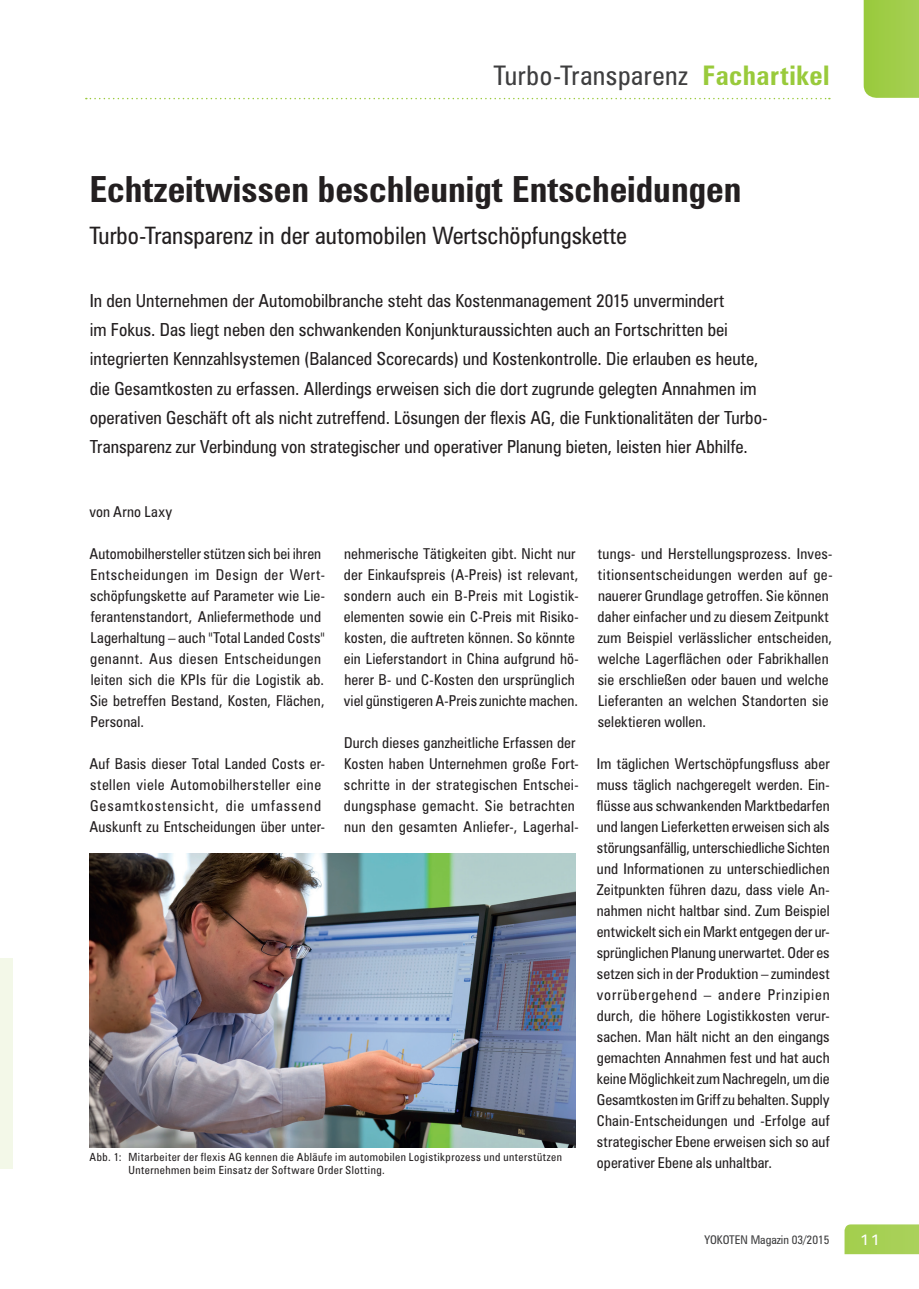
<style>
.page{position:relative;width:919px;height:1289px;background:#fff}
.page>*{position:absolute;margin:0;border:0;box-sizing:border-box;transform-origin:0 0}
.t1{font:700 condensed 36px "Zurich BT";color:#231f20}
.t2{font:condensed 27px "Zurich BT";letter-spacing:.02em;color:#3e3e3f}
.t3{font:condensed 24px "Zurich BT";color:#231f20}
.t4{font:condensed 18px/29.2px "Zurich BT";color:#231f20}
.t5{font:condensed 15px/21px "Zurich BT";letter-spacing:.015em;color:#231f20}
.t6{font:expanded 15px "Zurich BT";color:#fff}
.t7{font:condensed 12px "Zurich BT";color:#3e3e3f}
.t8{font:condensed 11.25px/13.5px "Zurich BT";letter-spacing:.04em;color:#231f20}
.s1{font-weight:700;color:#99ca3b}
</style>
<div class="page">
<div style="left:0;top:958px;width:13px;height:210px;background:#f3f8e8"></div>
<img style="left:89px;top:853px;width:487px;height:294px">
<svg style="left:863px;top:0;width:55px;height:98px;background:#a1cd4b"></svg>
<svg style="left:86px;top:98px;width:743px;height:1px"></svg>
<div style="left:844px;top:1224px;width:74px;height:30px;background:#a6d054"></div>
<h2 class="t2" style="left:493px;top:59px;width:337px">Turbo-Transparenz <span class="s1">Fachartikel</span></h2>
<h1 class="t1" style="left:89px;top:167px;width:653px">Echtzeitwissen beschleunigt Entscheidungen</h1>
<h3 class="t3" style="left:89px;top:220px;width:539px">Turbo-Transparenz in der automobilen Wertschöpfungskette</h3>
<p class="t4" style="left:90px;top:285px;width:679px">In den Unternehmen der Automobilbranche steht das Kostenmanagement 2015 unvermindert<br>im Fokus. Das liegt neben den schwankenden Konjunkturaussichten auch an Fortschritten bei integrierten Kennzahlsystemen (Balanced Scorecards) und Kostenkontrolle. Die erlauben es heute, die Gesamtkosten zu erfassen. Allerdings erweisen sich die dort zugrunde gelegten Annahmen im operativen Geschäft oft als nicht zutreffend. Lösungen der flexis AG, die Funktionalitäten der Turbo-Transparenz zur Verbindung von strategischer und operativer Planung bieten, leisten hier Abhilfe.</p>
<p class="t5" style="left:89px;top:501px;width:85px">von Arno Laxy</p>
<p class="t5" style="left:89px;top:543px;width:237px">Automobilhersteller stützen sich bei ihren Entscheidungen im Design der Wert&shy;schöpfungskette auf Parameter wie Lie&shy;ferantenstandort, Anliefermethode und Lagerhaltung – auch "Total Landed Costs" genannt. Aus diesen Entscheidungen leiten sich die KPIs für die Logistik ab.<br>Sie betreffen Bestand, Kosten, Flächen, Personal.</p>
<p class="t5" style="left:89px;top:753px;width:237px">Auf Basis dieser Total Landed Costs er&shy;stellen viele Automobilhersteller eine Gesamtkostensicht, die umfassend Auskunft zu Entscheidungen über unter-</p>
<p class="t5" style="left:344px;top:543px;width:236px">nehmerische Tätigkeiten gibt. Nicht nur der Einkaufspreis (A-Preis) ist relevant, sondern auch ein B-Preis mit Logistik&shy;elementen sowie ein C-Preis mit Risiko&shy;kosten, die auftreten können. So könnte ein Lieferstandort in China aufgrund hö&shy;herer B- und C-Kosten den ursprünglich viel günstigeren A-Preis zunichte machen.</p>
<p class="t5" style="left:344px;top:732px;width:236px">Durch dieses ganzheitliche Erfassen der Kosten haben Unternehmen große Fort&shy;schritte in der strategischen Entschei&shy;dungsphase gemacht. Sie betrachten nun den gesamten Anliefer-, Lagerhal-</p>
<p class="t8" style="left:128px;top:1149px;width:435px;text-indent:-39px">Abb. 1: Mitarbeiter der flexis AG kennen die Abläufe im automobilen Logistikprozess und unterstützen<br>Unternehmen beim Einsatz der Software Order Slotting.</p>
<p class="t5" style="left:597px;top:543px;width:236px">tungs- und Herstellungsprozess. Inves&shy;titionsentscheidungen werden auf ge&shy;nauerer Grundlage getroffen. Sie können daher einfacher und zu diesem Zeitpunkt zum Beispiel verlässlicher entscheiden, welche Lagerflächen oder Fabrikhallen sie erschließen oder bauen und welche Lieferanten an welchen Standorten sie selektieren wollen.</p>
<p class="t5" style="left:597px;top:753px;width:234px;text-align:justify">Im täglichen Wertschöpfungsfluss aber muss täglich nachgeregelt werden. Ein&shy;flüsse aus schwankenden Marktbedarfen und langen Lieferketten erweisen sich als störungsanfällig, unterschiedliche Sichten und Informationen zu unterschiedlichen Zeitpunkten führen dazu, dass viele An&shy;nahmen nicht haltbar sind. Zum Beispiel entwickelt sich ein Markt entgegen der ur&shy;sprünglichen Planung unerwartet. Oder es setzen sich in der Produktion – zumindest vorrübergehend – andere Prinzipien durch, die höhere Logistikkosten verur&shy;sachen. Man hält nicht an den eingangs gemachten Annahmen fest und hat auch keine Möglichkeit zum Nachregeln, um die Gesamtkosten im Griff zu behalten. Supply Chain-Entscheidungen und -Erfolge auf strategischer Ebene erweisen sich so auf operativer Ebene als unhaltbar.</p>
<p class="t7" style="left:704px;top:1232px;width:127px">YOKOTEN Magazin 03/2015</p>
<p class="t6" style="left:859px;top:1230px;width:23px">11</p>
</div>
